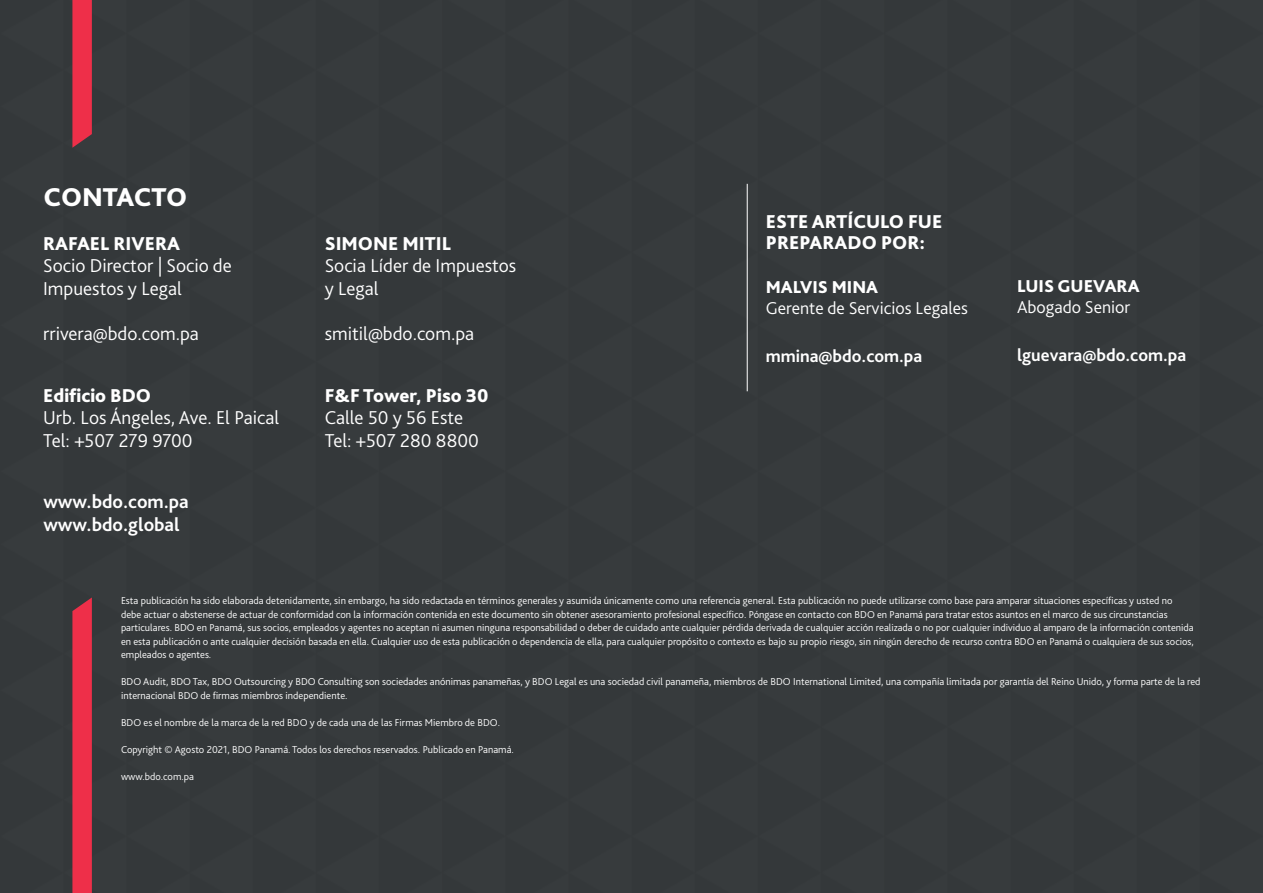
<style>
.page{position:relative;width:1263px;height:893px;background:#35393b}
.page>*{position:absolute;margin:0;border:0;box-sizing:border-box;transform-origin:0 0}
.t1{font:800 27px "Bliss Pro";color:#fff}
.t2{font:300 19.5px/22.5px "Bliss Pro";color:#fff}
.t3{font:800 19.5px/21px "Bliss Pro";color:#fff}
.t4{font:700 19.5px/22.5px "Bliss Pro";color:#fff}
.t5{font:300 18px "Bliss Pro";color:#fff}
.t6{font:700 18px "Bliss Pro";color:#fff}
.t7{font:800 18px "Bliss Pro";color:#fff}
.t8{font:300 10.5px/13.5px "Bliss Pro";color:#fff}
</style>
<div class="page">
<svg style="left:72px;top:0;width:20px;height:148px;background:#e02f47"></svg>
<svg style="left:72px;top:597px;width:20px;height:296px;background:#e42f48"></svg>
<hr style="left:747px;top:184px;width:1px;height:207px;background:#fff">
<h1 class="t1" style="left:43px;top:180px;width:145px">CONTACTO</h1>
<h2 class="t3" style="left:43px;top:233px;width:138px">RAFAEL RIVERA</h2>
<h2 class="t2" style="left:43px;top:254px;width:190px">Socio Director | Socio de<br>Impuestos y Legal</h2>
<h2 class="t2" style="left:43px;top:322px;width:157px">rrivera@bdo.com.pa</h2>
<h2 class="t3" style="left:43px;top:384px;width:109px">Edificio BDO</h2>
<h2 class="t2" style="left:43px;top:406px;width:238px">U rb. Los Ángeles, Ave. El Paical<br>Tel: +507 279 9700</h2>
<h2 class="t4" style="left:43px;top:490px;width:147px">www.bdo.com.pa www.bdo.global</h2>
<h2 class="t3" style="left:325px;top:232px;width:128px">SIMONE MITIL</h2>
<h2 class="t2" style="left:325px;top:254px;width:193px">Socia Líder de Impuestos y Legal</h2>
<h2 class="t2" style="left:325px;top:322px;width:151px">smitil@bdo.com.pa</h2>
<h2 class="t3" style="left:325px;top:384px;width:165px">F&amp;F Tower, Piso 30</h2>
<h2 class="t2" style="left:325px;top:406px;width:156px">Calle 50 y 56 Este<br>Tel: +507 280 8800</h2>
<h2 class="t3" style="left:766px;top:211px;width:178px">ESTE ARTÍCULO FUE<br>PREPARADO POR:</h2>
<h3 class="t7" style="left:766px;top:275px;width:114px">MALVIS MINA</h3>
<h3 class="t5" style="left:766px;top:296px;width:204px">Gerente de Servicios Legales</h3>
<h3 class="t6" style="left:766px;top:344px;width:158px">mmina@bdo.com.pa</h3>
<h3 class="t7" style="left:1017px;top:275px;width:124px">LUIS GUEVARA</h3>
<h3 class="t5" style="left:1017px;top:296px;width:115px">Abogado Senior</h3>
<h3 class="t6" style="left:1017px;top:344px;width:171px">lguevara@bdo.com.pa</h3>
<p class="t8" style="left:121px;top:594px;width:1074px">Esta publicación ha sido elaborada detenidamente, sin embargo, ha sido redactada en términos generales y asumida únicamente como una referencia general. Esta publicación no puede utilizarse como base para amparar situaciones específicas y usted no debe actuar o abstenerse de actuar de conformidad con la información contenida en este documento sin obtener asesoramiento profesional específico. Póngase en contacto con BDO en Panamá para tratar estos asuntos en el marco de sus circunstancias particulares. BDO en Panamá, sus socios, empleados y agentes no aceptan ni asumen ninguna responsabilidad o deber de cuidado ante cualquier pérdida derivada de cualquier acción realizada o no por cualquier individuo al amparo de la información contenida en esta publicación o ante cualquier decisión basada en ella. Cualquier uso de esta publicación o dependencia de ella, para cualquier propósito o contexto es bajo su propio riesgo, sin ningún derecho de recurso contra BDO en Panamá o cualquiera de sus socios, empleados o agentes.</p>
<p class="t8" style="left:121px;top:675px;width:1081px">BDO Audit, BDO Tax, BDO Outsourcing y BDO Consulting son sociedades anónimas panameñas, y BDO Legal es una sociedad civil panameña, miembros de BDO International Limited, una compañía limitada por garantía del Reino U nido, y forma parte de la red internacional BDO de firmas miembros independiente.</p>
<p class="t8" style="left:121px;top:715px;width:380px">BDO es el nombre de la marca de la red BDO y de cada una de las Firmas Miembro de BDO.</p>
<p class="t8" style="left:121px;top:742px;width:394px">Copyright © Agosto 2021, BDO Panamá. Todos los derechos reservados. Publicado en Panamá.</p>
<p class="t8" style="left:121px;top:769px;width:74px">www.bdo.com.pa</p>
</div>
